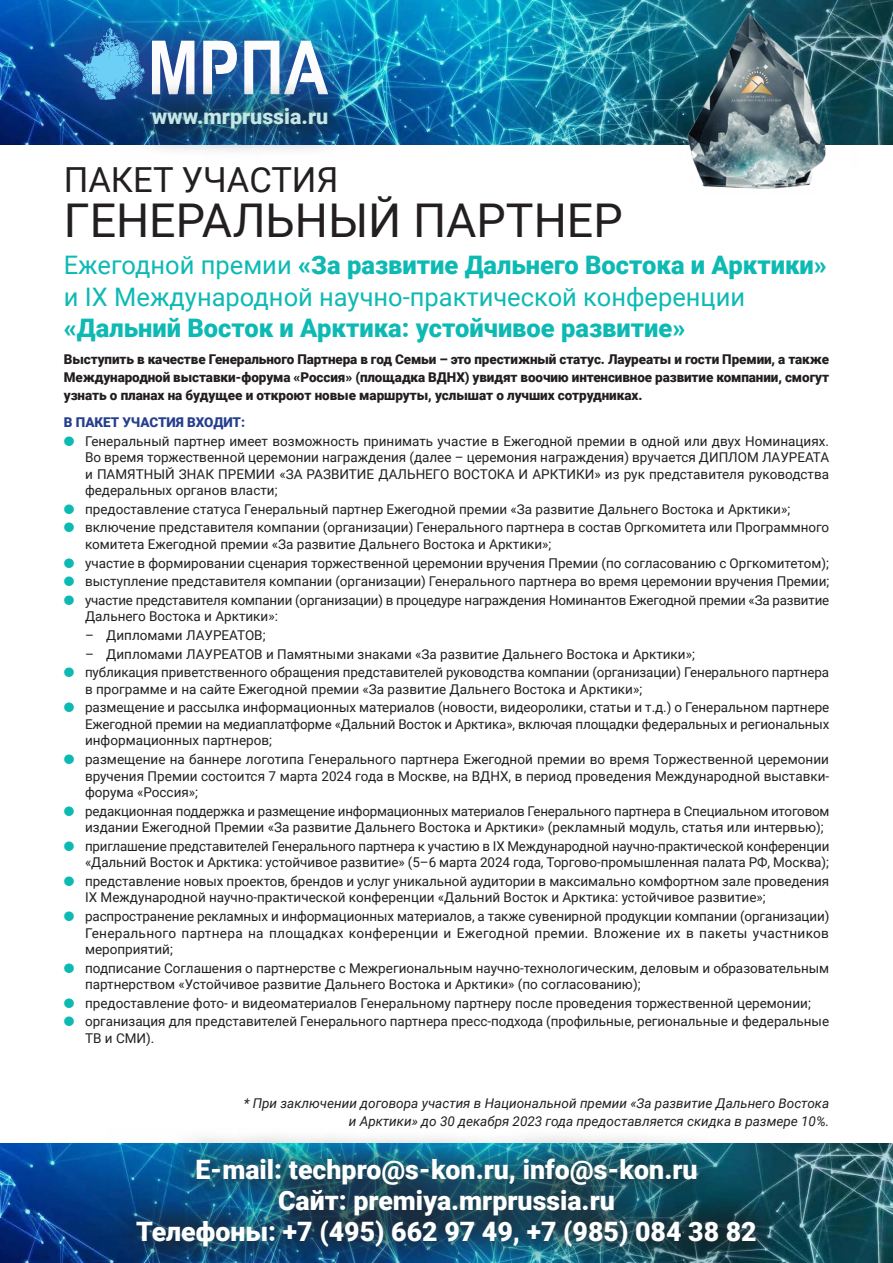
<style>
.page{position:relative;width:893px;height:1263px;background:#fff}
.page>*{position:absolute;margin:0;border:0;box-sizing:border-box;transform-origin:0 0}
.t1{font:46.5px "Roboto";color:#231f20}
.t2{font:34.5px "Roboto";color:#231f20}
.t3{font:900 26.7px "Roboto";color:#fff}
.t4{font:900 25.5px/31.5px "Roboto";color:#0dbab3}
.t5{font:900 21.45px "Roboto";color:#c4e6e5}
.t6{font:13.5px/16.5px "Roboto";color:#231f20}
.t7{font:900 13.5px/18px "Roboto";letter-spacing:-.005em;color:#231f20;text-align:justify}
.t8{font:italic 13.5px/18px "Roboto";color:#231f20;text-align:right}
.t9{font:900 13.5px "Roboto";color:#253f8e}
.s1{font-weight:400}
.s2{color:#0dbab3}
</style>
<div class="page">
<img style="left:0;top:0;width:893px;height:145px">
<img style="left:0;top:1144px;width:893px;height:119px">
<img style="left:34px;top:0;width:325px;height:132px">
<svg style="left:64px;top:28px;width:81px;height:72px;background:#3580bd"></svg>
<svg style="left:152px;top:41px;width:176px;height:37px"></svg>
<img style="left:656px;top:10px;width:203px;height:179px">
<svg style="left:731px;top:64px;width:50px;height:38px;background:#8b918e"></svg>
<img style="left:121px;top:78px;width:238px;height:73px">
<img style="left:106px;top:1136px;width:681px;height:127px">
<p class="t5" style="left:152px;top:102px;width:178px">www.mrprussia.ru</p>
<p class="t2" style="left:64px;top:155px;width:276px">ПАКЕТ УЧАСТИЯ</p>
<p class="t1" style="left:64px;top:188px;width:560px">ГЕНЕРАЛЬНЫЙ ПАРТНЕР</p>
<p class="t4" style="left:64px;top:248px;width:765px"><span class="s1">Ежегодной премии</span> «За развитие Дальнего Востока и Арктики» <span class="s1">и IX Международной научно-практической конференции </span>«Дальний Восток и Арктика: устойчивое развитие»</p>
<p class="t7" style="left:64px;top:350px;width:767px">Выступить в качестве Генерального Партнера в год Семьи – это престижный статус. Лауреаты и гости Премии, а также Международной выставки-форума «Россия» (площадка ВДНХ) увидят воочию интенсивное развитие компании, смогут узнать о планах на будущее и откроют новые маршруты, услышат о лучших сотрудниках.</p>
<p class="t9" style="left:64px;top:413px;width:183px">В ПАКЕТ УЧАСТИЯ ВХОДИТ:</p>
<p class="t6" style="left:85px;top:432px;width:746px;text-align:justify;text-indent:-21px"><span class="s2">●</span> Генеральный партнер имеет возможность принимать участие в Ежегодной премии в одной или двух Номинациях.<br>Во время торжественной церемонии награждения (далее – церемония награждения) вручается ДИПЛОМ ЛАУРЕАТА и ПАМЯТНЫЙ ЗНАК ПРЕМИИ «ЗА РАЗВИТИЕ ДАЛЬНЕГО ВОСТОКА И АРКТИКИ» из рук представителя руководства федеральных органов власти;</p>
<p class="t6" style="left:64px;top:500px;width:728px"><span class="s2">●</span> предоставление статуса Генеральный партнер Ежегодной премии «За развитие Дальнего Востока и Арктики»;</p>
<p class="t6" style="left:85px;top:519px;width:746px;text-indent:-21px"><span class="s2">●</span> включение представителя компании (организации) Генерального партнера в состав Оргкомитета или Программного комитета Ежегодной премии «За развитие Дальнего Востока и Арктики»;</p>
<p class="t6" style="left:64px;top:554px;width:767px"><span class="s2">●</span> участие в формировании сценария торжественной церемонии вручения Премии (по согласованию с Оргкомитетом);</p>
<p class="t6" style="left:64px;top:573px;width:767px"><span class="s2">●</span> выступление представителя компании (организации) Генерального партнера во время церемонии вручения Премии;</p>
<p class="t6" style="left:85px;top:591px;width:746px;text-indent:-21px"><span class="s2">●</span> участие представителя компании (организации) в процедуре награждения Номинантов Ежегодной премии «За развитие<br>Дальнего Востока и Арктики»:</p>
<p class="t6" style="left:85px;top:626px;width:182px">– Дипломами ЛАУРЕАТОВ;</p>
<p class="t6" style="left:85px;top:645px;width:611px">– Дипломами ЛАУРЕАТОВ и Памятными знаками «За развитие Дальнего Востока и Арктики»;</p>
<p class="t6" style="left:85px;top:664px;width:745px;text-indent:-21px"><span class="s2">●</span> публикация приветственного обращения представителей руководства компании (организации) Генерального партнера в программе и на сайте Ежегодной премии «За развитие Дальнего Востока и Арктики»;</p>
<p class="t6" style="left:85px;top:699px;width:746px;text-align:justify;text-indent:-21px"><span class="s2">●</span> размещение и рассылка информационных материалов (новости, видеоролики, статьи и т.д.) о Генеральном партнере Ежегодной премии на медиаплатформе «Дальний Восток и Арктика», включая площадки федеральных и региональных информационных партнеров;</p>
<p class="t6" style="left:85px;top:750px;width:746px;text-align:justify;text-indent:-21px"><span class="s2">●</span> размещение на баннере логотипа Генерального партнера Ежегодной премии во время Торжественной церемонии вручения Премии состоится 7 марта 2024 года в Москве, на ВДНХ, в период проведения Международной выставки&shy;форума «Россия»;</p>
<p class="t6" style="left:85px;top:802px;width:746px;text-indent:-21px"><span class="s2">●</span> редакционная поддержка и размещение информационных материалов Генерального партнера в Специальном итоговом издании Ежегодной Премии «За развитие Дальнего Востока и Арктики» (рекламный модуль, статья или интервью);</p>
<p class="t6" style="left:64px;top:837px;width:767px;text-align:right"><span class="s2">●</span> приглашение представителей Генерального партнера к участию в IX Международной научно-практической конференции «Дальний Восток и Арктика: устойчивое развитие» (5–6 марта 2024 года, Торгово-промышленная палата РФ, Москва);</p>
<p class="t6" style="left:85px;top:872px;width:746px;text-indent:-21px"><span class="s2">●</span> представление новых проектов, брендов и услуг уникальной аудитории в максимально комфортном зале проведения<br>IX Международной научно-практической конференции «Дальний Восток и Арктика: устойчивое развитие»;</p>
<p class="t6" style="left:85px;top:907px;width:746px;text-align:justify;text-indent:-21px"><span class="s2">●</span> распространение рекламных и информационных материалов, а также сувенирной продукции компании (организации)<br>Генерального партнера на площадках конференции и Ежегодной премии. Вложение их в пакеты участников мероприятий;</p>
<p class="t6" style="left:85px;top:959px;width:746px;text-indent:-21px"><span class="s2">●</span> подписание Соглашения о партнерстве с Межрегиональным научно-технологическим, деловым и образовательным партнерством «Устойчивое развитие Дальнего Востока и Арктики» (по согласованию);</p>
<p class="t6" style="left:64px;top:994px;width:748px"><span class="s2">●</span> предоставление фото- и видеоматериалов Генеральному партнеру после проведения торжественной церемонии;</p>
<p class="t6" style="left:85px;top:1013px;width:746px;text-indent:-21px"><span class="s2">●</span> организация для представителей Генерального партнера пресс-подхода (профильные, региональные и федеральные<br>ТВ и СМИ).</p>
<p class="t8" style="left:244px;top:1093px;width:587px">* При заключении договора участия в Национальной премии «За развитие Дальнего Востока и Арктики» до 30 декабря 2023 года предоставляется скидка в размере 10%.</p>
<p class="t3" style="left:195px;top:1151px;width:504px">E-mail: techpro@s-kon.ru, info@s-kon.ru</p>
<p class="t3" style="left:278px;top:1182px;width:338px">Сайт: premiya.mrprussia.ru</p>
<p class="t3" style="left:136px;top:1213px;width:622px">Телефоны: +7 (495) 662 97 49, +7 (985) 084 38 82</p>
</div>
